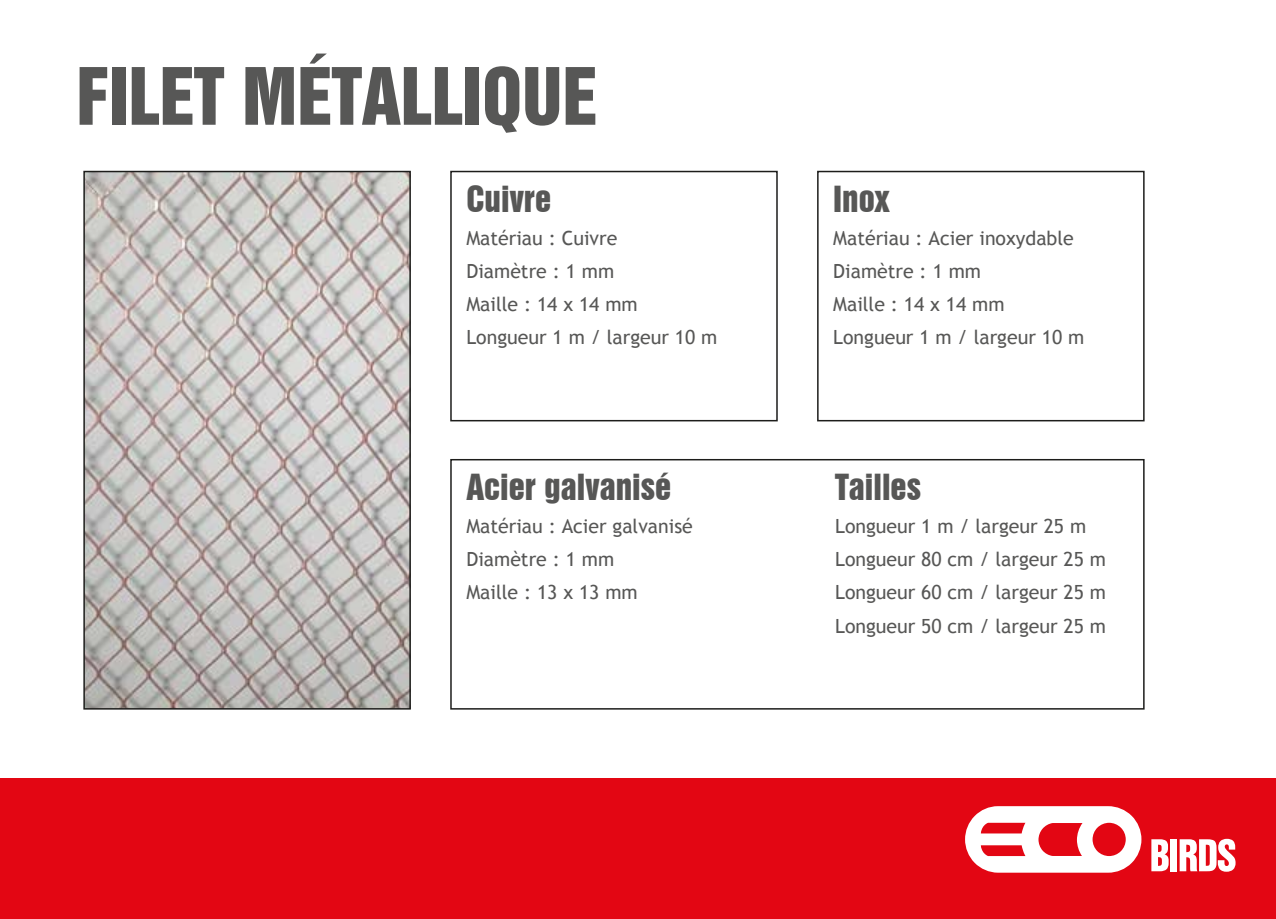
<style>
.page{position:relative;width:1276px;height:919px;background:#fff}
.page>*{position:absolute;margin:0;border:0;box-sizing:border-box;transform-origin:0 0}
.t1{font:72px "Swiss 921 BT Regular A";color:#575756}
.t2{font:33px "Swiss 921 BT Regular A";color:#575756}
.t3{font:19.5px/33px "Trebuchet MS";color:#575756}
</style>
<div class="page">
<div style="left:0;top:778px;width:1276px;height:140px;background:#e30613"></div>
<div style="left:450px;top:171px;width:328px;height:250px;background:#fff;border:2px solid #1d1d1b"></div>
<div style="left:450px;top:459px;width:694px;height:250px;border:2px solid #1d1d1b"></div>
<div style="left:817px;top:171px;width:327px;height:250px;border:2px solid #1d1d1b"></div>
<img style="left:86px;top:174px;width:322px;height:532px">
<div style="left:83px;top:171px;width:328px;height:538px;border:2px solid #1d1d1b"></div>
<svg style="left:965px;top:806px;width:176px;height:66px"></svg>
<svg style="left:1151px;top:839px;width:17px;height:32px"></svg>
<div style="left:1170px;top:839px;width:7px;height:32px;background:#fff"></div>
<svg style="left:1179px;top:838px;width:56px;height:33px"></svg>
<h1 class="t1" style="left:76px;top:49px;width:522px">FILET MÉTALLIQUE</h1>
<h2 class="t2" style="left:466px;top:177px;width:86px">Cuivre</h2>
<p class="t3" style="left:466px;top:221px;width:252px">Matériau : Cuivre<br>Diamètre : 1 mm<br>Maille : 14 x 14 mm<br>Longueur 1 m / largeur 10 m</p>
<h2 class="t2" style="left:466px;top:465px;width:206px">Acier galvanisé</h2>
<p class="t3" style="left:466px;top:509px;width:228px">Matériau : Acier galvanisé<br>Diamètre : 1 mm<br>Maille : 13 x 13 mm</p>
<h2 class="t2" style="left:833px;top:177px;width:58px">Inox</h2>
<p class="t3" style="left:833px;top:221px;width:252px">Matériau : Acier inoxydable<br>Diamètre : 1 mm<br>Maille : 14 x 14 mm<br>Longueur 1 m / largeur 10 m</p>
<h2 class="t2" style="left:835px;top:465px;width:87px">Tailles</h2>
<p class="t3" style="left:835px;top:510px;width:272px">Longueur 1 m / largeur 25 m<br>Longueur 80 cm / largeur 25 m<br>Longueur 60 cm / largeur 25 m<br>Longueur 50 cm / largeur 25 m</p>
</div>
